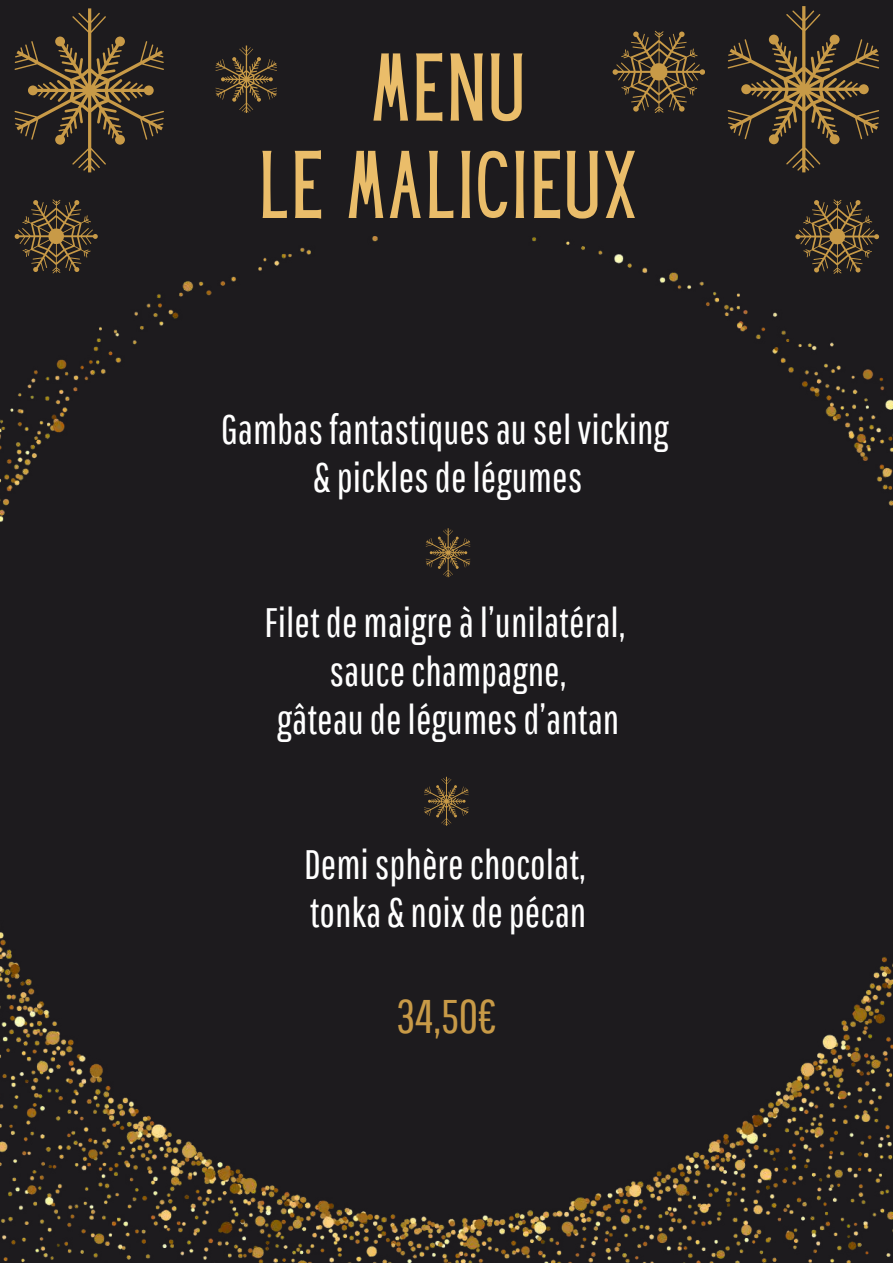
<style>
.page{position:relative;width:893px;height:1264px;background:#fff}
.page>*{position:absolute;margin:0;border:0;box-sizing:border-box;transform-origin:0 0}
.t1{font:83.85px "Hey Gotcha";letter-spacing:.04em;color:#eabd6a}
.t2{font:47.25px "Pathway Gothic One";color:#c89a47}
.t3{font:41.1px/48.3px "Pathway Gothic One";color:#fff;text-align:center}
</style>
<div class="page">
<div style="left:0;top:0;width:892px;height:1262px;background:#1d1b1e"></div>
<img style="left:0;top:237px;width:892px;height:1025px">
<svg style="left:15px;top:8px;width:149px;height:164px"></svg>
<svg style="left:727px;top:6px;width:152px;height:166px"></svg>
<svg style="left:215px;top:46px;width:62px;height:67px"></svg>
<svg style="left:612px;top:31px;width:92px;height:82px"></svg>
<svg style="left:15px;top:199px;width:83px;height:74px"></svg>
<svg style="left:795px;top:199px;width:84px;height:75px"></svg>
<svg style="left:425px;top:528px;width:45px;height:49px"></svg>
<svg style="left:424px;top:776px;width:44px;height:49px"></svg>
<h1 class="t1" style="left:372px;top:53px;width:153px">MENU</h1>
<h1 class="t1" style="left:259px;top:151px;width:379px">LE MALICIEUX</h1>
<p class="t3" style="left:221px;top:404px;width:449px">Gambasfantastiquesauselvicking &amp; picklesdelégumes</p>
<p class="t3" style="left:264px;top:597px;width:362px">Filetdemaigreàl’unilatéral, saucechampagne, gâteaudelégumesd’antan</p>
<p class="t3" style="left:304px;top:839px;width:284px;text-align:left">Demisphèrechocolat, tonka &amp; noixdepécan</p>
<p class="t2" style="left:396px;top:987px;width:102px">34,50€</p>
</div>
